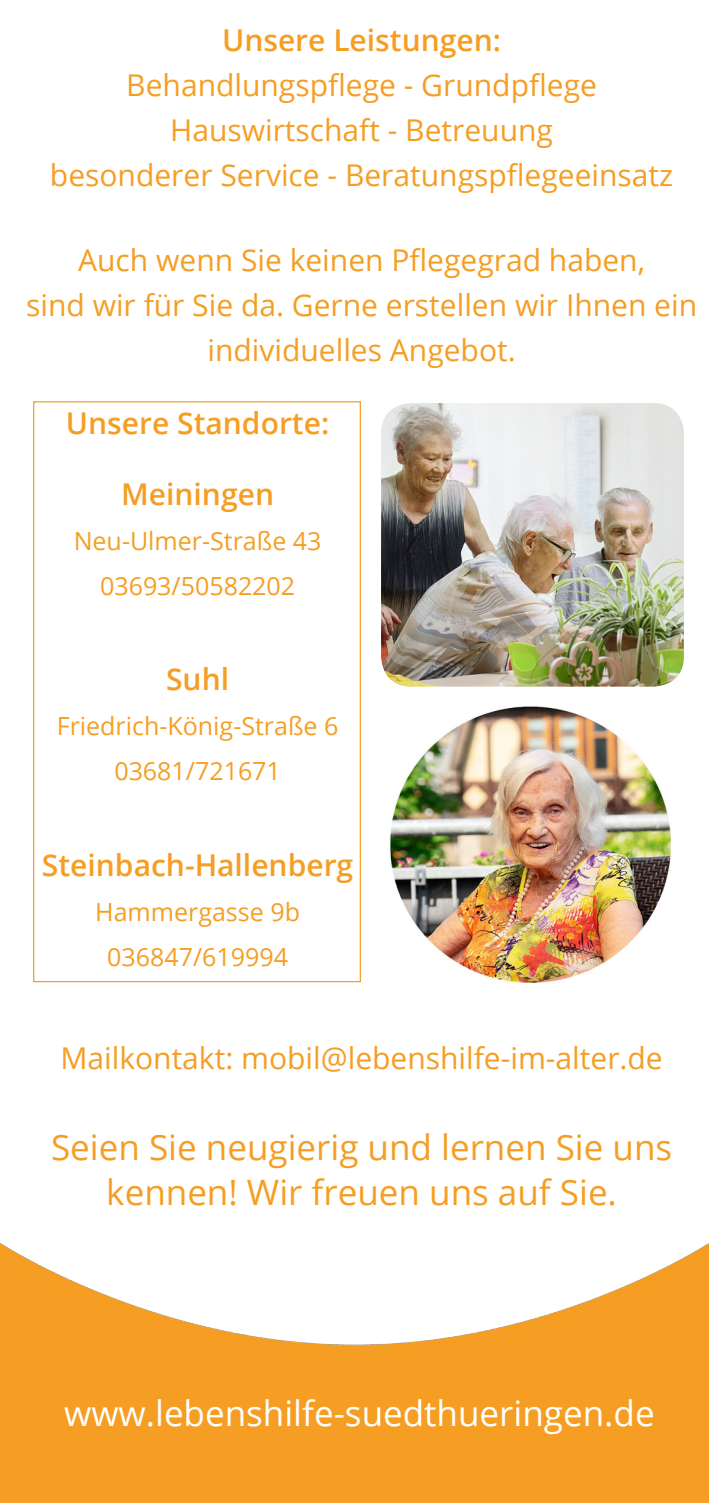
<style>
.page{position:relative;width:709px;height:1503px;background:#fff}
.page>*{position:absolute;margin:0;border:0;box-sizing:border-box;transform-origin:0 0}
.t1{font:35px/45px "Open Sans";color:#f59e23;text-align:center}
.t2{font:35px "Open Sans";color:#fff}
.t3{font:30px "Open Sans";color:#f59e23}
.t4{font:600 30px "Open Sans";color:#f59e23}
.t5{font:25px "Open Sans";color:#f59e23}
</style>
<div class="page">
<img style="left:0;top:1243px;width:709px;height:259px">
<img style="left:381px;top:403px;width:303px;height:283px">
<img style="left:390px;top:706px;width:281px;height:276px">
<p class="t4" style="left:222px;top:20px;width:280px">Unsere Leistungen:</p>
<p class="t3" style="left:126px;top:65px;width:472px">Behandlungspflege - Grundpflege</p>
<p class="t3" style="left:170px;top:110px;width:384px">Hauswirtschaft - Betreuung</p>
<p class="t3" style="left:50px;top:155px;width:625px">besonderer Service - Beratungspflegeeinsatz</p>
<p class="t3" style="left:78px;top:240px;width:568px">Auch wenn Sie keinen Pflegegrad haben,</p>
<p class="t3" style="left:26px;top:285px;width:672px">sind wir für Sie da. Gerne erstellen wir Ihnen ein</p>
<p class="t3" style="left:207px;top:330px;width:310px">individuelles Angebot.</p>
<p class="t4" style="left:66px;top:403px;width:265px">Unsere Standorte:</p>
<p class="t4" style="left:121px;top:473px;width:154px">Meiningen</p>
<p class="t5" style="left:74px;top:523px;width:249px">Neu-Ulmer-Straße 43</p>
<p class="t5" style="left:100px;top:568px;width:197px">03693/50582202</p>
<p class="t4" style="left:166px;top:659px;width:64px">Suhl</p>
<p class="t5" style="left:57px;top:709px;width:283px">Friedrich-König-Straße 6</p>
<p class="t5" style="left:114px;top:754px;width:168px">03681/721671</p>
<p class="t4" style="left:42px;top:844px;width:313px">Steinbach-Hallenberg</p>
<p class="t5" style="left:95px;top:894px;width:206px">Hammergasse 9b</p>
<p class="t5" style="left:107px;top:939px;width:182px">036847/619994</p>
<p class="t3" style="left:60px;top:1037px;width:604px">Mailkontakt: mobil@lebenshilfe-im-alter.de</p>
<p class="t1" style="left:51px;top:1124px;width:622px">Seien Sie neugierig und lernen Sie uns kennen! Wir freuen uns auf Sie.</p>
<p class="t2" style="left:64px;top:1388px;width:592px">www.lebenshilfe-suedthueringen.de</p>
</div>
